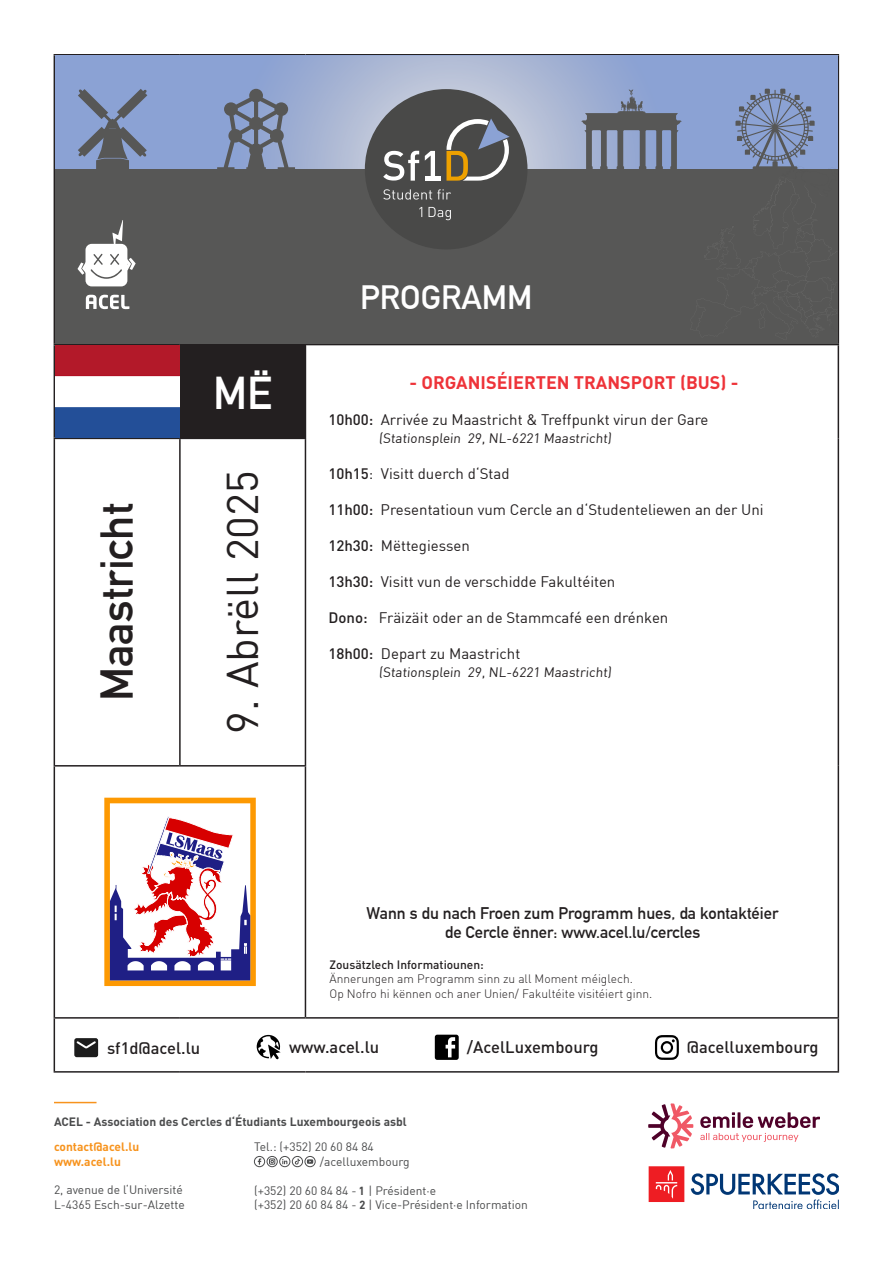
<style>
.page{position:relative;width:893px;height:1263px;background:#fff}
.page>*{position:absolute;margin:0;border:0;box-sizing:border-box;transform-origin:0 0}
.t1{font:700 45px "DIN Alternate";color:#231f20}
.t2{font:700 45px "DIN Alternate";color:#fff}
.t3{font:43.5px "DIN";color:#231f20}
.t4{font:700 33px "DIN Alternate";color:#fff}
.t5{font:700 18px "DIN";color:#ee3339}
.t6{font:700 16.5px/19.8px "DIN Alternate";color:#231f20;text-align:center}
.t7{font:500 16.5px "DIN";color:#231f20}
.t8{font:15px "DIN";color:#231f20}
.t9{font:13.5px "DIN";color:#231f20}
.t10{font:12px/14.4px "DIN";color:#4b4c4d}
.t11{font:12px/14.4px "DIN Light Alternate";color:#231f20}
.t12{font:700 12px "DIN";color:#4b4c4d}
.t13{font:700 12px/14.4px "DIN";color:#f7931d}
.t14{font:500 12px "DIN";color:#231f20}
.s1{font-weight:500}
.s2{font-family:"D DIN Bold"}
</style>
<div class="page">
<hr style="left:54px;top:1102px;width:43px;height:1px;background:#f7931d">
<div style="left:279px;top:1156px;width:11px;height:11px;border:1px solid #4b4c4d;border-radius:50%"></div>
<div style="left:292px;top:1156px;width:11px;height:11px;border:1px solid #4b4c4d;border-radius:50%"></div>
<svg style="left:295px;top:1158px;width:5px;height:6px"></svg>
<div style="left:305px;top:1156px;width:10px;height:11px;border:1px solid #4b4c4d;border-radius:50%"></div>
<svg style="left:307px;top:1159px;width:6px;height:5px"></svg>
<div style="left:254px;top:1156px;width:11px;height:11px;border:1px solid #4b4c4d;border-radius:50%"></div>
<svg style="left:258px;top:1158px;width:3px;height:7px"></svg>
<div style="left:267px;top:1156px;width:10px;height:11px;border:1px solid #4b4c4d;border-radius:50%"></div>
<svg style="left:269px;top:1158px;width:6px;height:6px"></svg>
<svg style="left:282px;top:1159px;width:5px;height:5px"></svg>
<svg style="left:257px;top:1035px;width:24px;height:24px"></svg>
<svg style="left:435px;top:1035px;width:24px;height:25px"></svg>
<svg style="left:655px;top:1035px;width:24px;height:25px"></svg>
<svg style="left:74px;top:1038px;width:24px;height:19px"></svg>
<div style="left:180px;top:345px;width:125px;height:93px;background:#231f20"></div>
<hr style="left:54px;top:54px;width:126px;height:2px;background:#231f20">
<hr style="left:54px;top:56px;width:1px;height:288px;background:#231f20">
<hr style="left:180px;top:54px;width:125px;height:2px;background:#231f20">
<hr style="left:305px;top:54px;width:534px;height:2px;background:#231f20">
<hr style="left:838px;top:56px;width:1px;height:288px;background:#231f20">
<hr style="left:54px;top:344px;width:126px;height:1px;background:#231f20">
<hr style="left:54px;top:345px;width:1px;height:93px;background:#231f20">
<hr style="left:180px;top:344px;width:125px;height:1px;background:#231f20">
<hr style="left:179px;top:345px;width:2px;height:93px;background:#231f20">
<hr style="left:305px;top:344px;width:534px;height:1px;background:#231f20">
<hr style="left:305px;top:345px;width:1px;height:93px;background:#231f20">
<hr style="left:838px;top:345px;width:1px;height:93px;background:#231f20">
<hr style="left:54px;top:438px;width:126px;height:1px;background:#231f20">
<hr style="left:54px;top:439px;width:1px;height:326px;background:#231f20">
<hr style="left:180px;top:438px;width:126px;height:1px;background:#231f20">
<hr style="left:179px;top:439px;width:2px;height:326px;background:#231f20">
<hr style="left:305px;top:439px;width:1px;height:326px;background:#231f20">
<hr style="left:838px;top:438px;width:1px;height:328px;background:#231f20">
<hr style="left:54px;top:765px;width:126px;height:1px;background:#231f20">
<hr style="left:54px;top:766px;width:1px;height:251px;background:#231f20">
<hr style="left:180px;top:765px;width:126px;height:1px;background:#231f20">
<hr style="left:305px;top:766px;width:1px;height:251px;background:#231f20">
<hr style="left:838px;top:766px;width:1px;height:251px;background:#231f20">
<hr style="left:54px;top:1017px;width:126px;height:2px;background:#231f20">
<hr style="left:54px;top:1019px;width:1px;height:52px;background:#231f20">
<hr style="left:180px;top:1017px;width:125px;height:2px;background:#231f20">
<hr style="left:305px;top:1017px;width:534px;height:2px;background:#231f20">
<hr style="left:838px;top:1019px;width:1px;height:52px;background:#231f20">
<hr style="left:54px;top:1071px;width:126px;height:1px;background:#231f20">
<hr style="left:180px;top:1071px;width:125px;height:1px;background:#231f20">
<hr style="left:305px;top:1071px;width:534px;height:1px;background:#231f20">
<div style="left:55px;top:56px;width:783px;height:113px;background:#8ba2d4"></div>
<svg style="left:78px;top:89px;width:70px;height:80px"></svg>
<div style="left:106px;top:129px;width:14px;height:5px;background:#575756"></div>
<svg style="left:255px;top:56px;width:358px;height:113px;background:#abb7d4"></svg>
<div style="left:55px;top:169px;width:783px;height:175px;background:#575756"></div>
<svg style="left:217px;top:89px;width:78px;height:80px"></svg>
<svg style="left:581px;top:89px;width:101px;height:80px"></svg>
<div style="left:365px;top:89px;width:162px;height:160px;background:#494948;border-radius:50%"></div>
<hr style="left:425px;top:177px;width:16px;height:4px;background:#fff">
<svg style="left:383px;top:189px;width:68px;height:11px"></svg>
<svg style="left:419px;top:207px;width:3px;height:10px"></svg>
<svg style="left:428px;top:207px;width:23px;height:13px"></svg>
<svg style="left:383px;top:151px;width:36px;height:30px"></svg>
<svg style="left:425px;top:151px;width:10px;height:26px"></svg>
<svg style="left:446px;top:118px;width:64px;height:63px"></svg>
<svg style="left:735px;top:89px;width:80px;height:80px"></svg>
<svg style="left:86px;top:295px;width:43px;height:14px"></svg>
<svg style="left:77px;top:220px;width:59px;height:66px"></svg>
<img style="left:55px;top:346px;width:124px;height:91px">
<svg style="left:104px;top:798px;width:152px;height:188px"></svg>
<svg style="left:649px;top:1166px;width:35px;height:36px"></svg>
<svg style="left:691px;top:1173px;width:148px;height:36px"></svg>
<svg style="left:700px;top:1112px;width:120px;height:30px"></svg>
<svg style="left:648px;top:1103px;width:45px;height:45px"></svg>
<p class="t1" style="left:83px;top:701px;width:200px;rotate:-90deg">Maastricht</p>
<p class="t4" style="left:360px;top:272px;width:174px">PROGRAMM</p>
<p class="t2" style="left:213px;top:359px;width:61px">MË</p>
<p class="t5" style="left:410px;top:370px;width:330px">- ORGANISÉIERTEN TRANSPORT (BUS) -</p>
<p class="t8" style="left:328px;top:410px;width:381px"><span class="s1">10h00:</span> Arrivée zu Maastricht &amp; Treffpunkt virun der Gare</p>
<p class="t9" style="left:379px;top:429px;width:236px">(Stationsplein 29, NL-6221 Maastricht)</p>
<p class="t8" style="left:328px;top:464px;width:183px"><span class="s1">10h15</span>: Visitt duerch d‘Stad</p>
<p class="t8" style="left:328px;top:500px;width:437px"><span class="s1">11h00:</span> Presentatioun vum Cercle an d‘Studenteliewen an der Uni</p>
<p class="t8" style="left:328px;top:536px;width:143px"><span class="s1">12h30:</span> Mëttegiessen</p>
<p class="t8" style="left:328px;top:572px;width:288px"><span class="s1">13h30:</span> Visitt vun de verschidde Fakultéiten</p>
<p class="t8" style="left:328px;top:608px;width:341px"><span class="s1">Dono:</span> Fräizäit oder an de Stammcafé een drénken</p>
<p class="t8" style="left:328px;top:644px;width:193px"><span class="s1">18h00:</span> Depart zu Maastricht</p>
<p class="t9" style="left:379px;top:663px;width:236px">(Stationsplein 29, NL-6221 Maastricht)</p>
<p class="t3" style="left:215px;top:733px;width:264px;rotate:-90deg">9. Abrëll 2025</p>
<p class="t6" style="left:367px;top:902px;width:413px">Wann s du nach Froen zum Programm hues, da kontaktéier de Cercle ënner: www.acel.lu/cercles</p>
<p class="t14" style="left:330px;top:957px;width:156px">Zousätzlech Informatiounen:</p>
<p class="t11" style="left:330px;top:972px;width:324px">Ännerungen am Programm sinn zu all Moment méiglech.<br>Op Nofro hi kënnen och aner Unien/ Fakultéite visitéiert ginn.</p>
<p class="t7" style="left:107px;top:1037px;width:95px">sf1d@acel.lu</p>
<p class="t7" style="left:289px;top:1036px;width:92px">www.acel.lu</p>
<p class="t7" style="left:467px;top:1037px;width:133px">/AcelLuxembourg</p>
<p class="t7" style="left:687px;top:1037px;width:133px">@acelluxembourg</p>
<p class="t12" style="left:54px;top:1113px;width:354px">ACEL - Association des Cercles d‘Étudiants Luxembourgeois asbl</p>
<p class="t13" style="left:54px;top:1139px;width:87px">contact@acel.lu www.acel.lu</p>
<p class="t10" style="left:54px;top:1183px;width:132px">2, avenue de l‘Université<br>L-4365 Esch-sur-Alzette</p>
<p class="t10" style="left:320px;top:1139px;width:91px;text-indent:-66px">Tel.: (+352) 20 60 84 84 /acelluxembourg</p>
<p class="t10" style="left:254px;top:1183px;width:275px">(+352) 20 60 84 84 - <span class="s2">1</span> | Président·e<br>(+352) 20 60 84 84 - <span class="s2">2</span> | Vice-Président·e Information</p>
</div>
